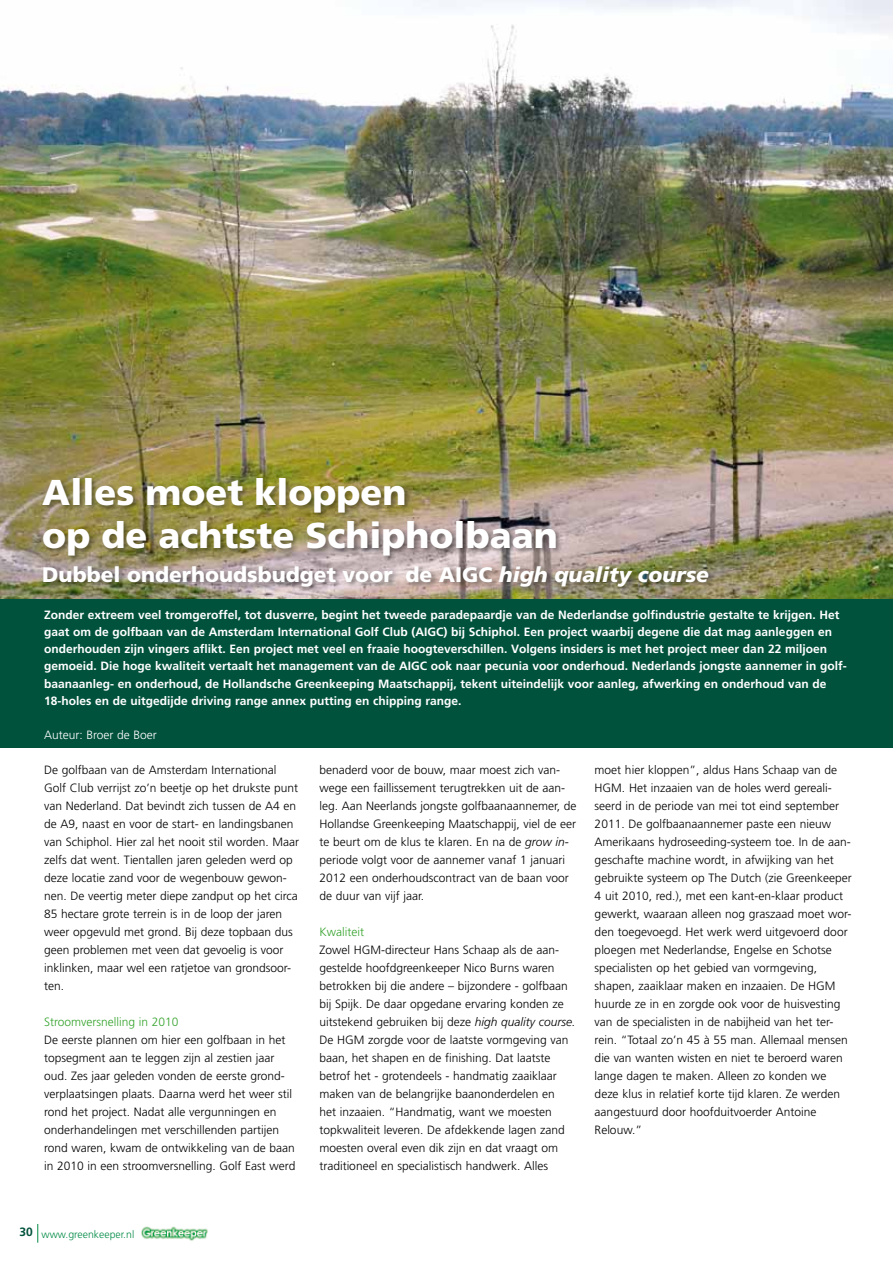
<style>
.page{position:relative;width:893px;height:1263px;background:#fff}
.page>*{position:absolute;margin:0;border:0;box-sizing:border-box;transform-origin:0 0}
.t1{font:900 36px/43.2px "Frutiger";color:#fff}
.t2{font:900 21px "Frutiger";color:#fff}
.t3{font:300 12px/18px "Frutiger";color:#000}
.t4{font:700 12px/17.2px "Frutiger";color:#fff}
.t5{font:300 12px "Frutiger";color:#35a32c}
.t6{font:300 12px "Frutiger";color:#fff}
.t7{font:300 10.5px "Frutiger";color:#008b45}
.s1{font-style:italic}
.s2{font-weight:700;font-size:12px;color:#00523c}
</style>
<div class="page">
<img style="left:141px;top:1226px;width:67px;height:15px">
<svg style="left:38px;top:1224px;width:1px;height:19px"></svg>
<img style="left:0;top:0;width:893px;height:599px">
<div style="left:42px;top:476px;width:521px;height:87px;background:#000;opacity:.4"></div>
<div style="left:42px;top:564px;width:674px;height:29px;background:#000;opacity:.4"></div>
<div style="left:0;top:599px;width:893px;height:148px;background:#00523c"></div>
<h1 class="t1" style="left:42px;top:470px;width:517px">Alles moet kloppen<br>op de achtste Schipholbaan</h1>
<h2 class="t2" style="left:42px;top:561px;width:668px">Dubbel onderhoudsbudget voor de AIGC <span class="s1">high quality course</span></h2>
<p class="t4" style="left:44px;top:606px;width:804px">Zonder extreem veel tromgeroffel, tot dusverre, begint het tweede paradepaardje van de Nederlandse golfindustrie gestalte te krijgen. Het gaat om de golfbaan van de Amsterdam International Golf Club (AIGC) bij Schiphol. Een project waarbij degene die dat mag aanleggen en onderhouden zijn vingers aflikt. Een project met veel en fraaie hoogteverschillen. Volgens insiders is met het project meer dan 22 miljoen gemoeid. Die hoge kwaliteit vertaalt het management van de AIGC ook naar pecunia voor onderhoud. Nederlands jongste aannemer in golf&shy;baanaanleg- en onderhoud, de Hollandsche Greenkeeping Maatschappij, tekent uiteindelijk voor aanleg, afwerking en onderhoud van de 18-holes en de uitgedijde driving range annex putting en chipping range.</p>
<p class="t6" style="left:44px;top:728px;width:114px">Auteur: Broer de Boer</p>
<p class="t3" style="left:44px;top:761px;width:257px">De golfbaan van de Amsterdam International Golf Club verrijst zo’n beetje op het drukste punt van Nederland. Dat bevindt zich tussen de A4 en de A9, naast en voor de start- en landingsbanen van Schiphol. Hier zal het nooit stil worden. Maar zelfs dat went. Tientallen jaren geleden werd op deze locatie zand voor de wegenbouw gewon&shy;nen. De veertig meter diepe zandput op het circa 85 hectare grote terrein is in de loop der jaren weer opgevuld met grond. Bij deze topbaan dus geen problemen met veen dat gevoelig is voor inklinken, maar wel een ratjetoe van grondsoor&shy;ten.</p>
<p class="t5" style="left:44px;top:1015px;width:136px">Stroomversnelling in 2010</p>
<p class="t3" style="left:44px;top:1031px;width:253px">De eerste plannen om hier een golfbaan in het topsegment aan te leggen zijn al zestien jaar oud. Zes jaar geleden vonden de eerste grond&shy;verplaatsingen plaats. Daarna werd het weer stil rond het project. Nadat alle vergunningen en onderhandelingen met verschillenden partijen rond waren, kwam de ontwikkeling van de baan in 2010 in een stroomversnelling. Golf East werd</p>
<p class="t3" style="left:319px;top:761px;width:259px">benaderd voor de bouw, maar moest zich van&shy;wege een faillissement terugtrekken uit de aan&shy;leg. Aan Neerlands jongste golfbaanaannemer, de Hollandse Greenkeeping Maatschappij, viel de eer te beurt om de klus te klaren. En na de <span class="s1">grow in&shy;</span>periode volgt voor de aannemer vanaf 1 januari 2012 een onderhoudscontract van de baan voor de duur van vijf jaar.</p>
<p class="t5" style="left:319px;top:925px;width:46px">Kwaliteit</p>
<p class="t3" style="left:319px;top:941px;width:258px">Zowel HGM-directeur Hans Schaap als de aan&shy;gestelde hoofdgreenkeeper Nico Burns waren betrokken bij die andere – bijzondere - golfbaan bij Spijk. De daar opgedane ervaring konden ze uitstekend gebruiken bij deze <span class="s1">high quality course.<br></span>De HGM zorgde voor de laatste vormgeving van baan, het shapen en de finishing. Dat laatste betrof het - grotendeels - handmatig zaaiklaar maken van de belangrijke baanonderdelen en<br>het inzaaien. “Handmatig, want we moesten topkwaliteit leveren. De afdekkende lagen zand moesten overal even dik zijn en dat vraagt om traditioneel en specialistisch handwerk. Alles</p>
<p class="t3" style="left:595px;top:761px;width:259px">moet hier kloppen”, aldus Hans Schaap van de HGM. Het inzaaien van de holes werd gereali&shy;seerd in de periode van mei tot eind september 2011. De golfbaanaannemer paste een nieuw Amerikaans hydroseeding-systeem toe. In de aan&shy;geschafte machine wordt, in afwijking van het gebruikte systeem op The Dutch (zie Greenkeeper 4 uit 2010, red.), met een kant-en-klaar product gewerkt, waaraan alleen nog graszaad moet wor&shy;den toegevoegd. Het werk werd uitgevoerd door ploegen met Nederlandse, Engelse en Schotse specialisten op het gebied van vormgeving, shapen, zaaiklaar maken en inzaaien. De HGM huurde ze in en zorgde ook voor de huisvesting van de specialisten in de nabijheid van het ter&shy;rein. “Totaal zo’n 45 à 55 man. Allemaal mensen die van wanten wisten en niet te beroerd waren lange dagen te maken. Alleen zo konden we deze klus in relatief korte tijd klaren. Ze werden aangestuurd door hoofduitvoerder Antoine Relouw.”</p>
<p class="t7" style="left:20px;top:1228px;width:116px"><span class="s2">30</span> www.greenkeeper.nl</p>
</div>
